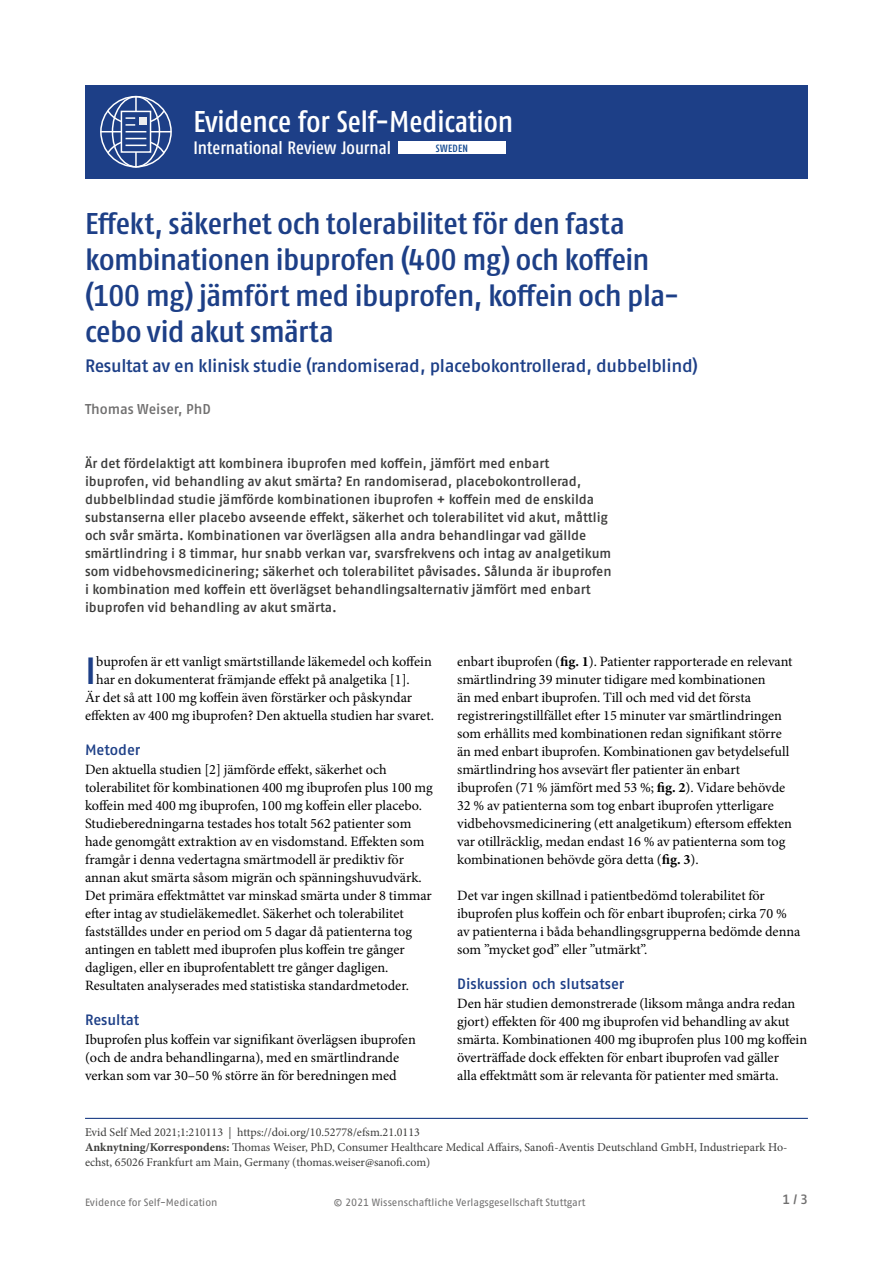
<style>
.page{position:relative;width:893px;height:1263px;background:#fff}
.page>*{position:absolute;margin:0;border:0;box-sizing:border-box;transform-origin:0 0}
.t1{font:500 37.8px "Fago Pro";color:#1d3f87}
.t2{font:500 condensed 30px/36px "Fago Pro";letter-spacing:-.015em;color:#1d3f87;scale:1.1 1}
.t3{font:500 condensed 30px "Fago Pro";color:#fff}
.t4{font:500 18px "Fago Pro";letter-spacing:-.02em;color:#1d3f87}
.t5{font:500 condensed 18px "Fago Pro";color:#fff}
.t6{font:500 15px "Fago Pro";color:#1d3f87}
.t7{font:14.25px/18px "Minion Pro";color:#000}
.t8{font:500 14.25px "Fago Pro";color:#706f6f}
.t9{font:500 13.5px/18px "Fago Pro";letter-spacing:-.005em;color:#3c3c3b}
.t10{font:500 13.5px "Fago Pro";color:#706f6f}
.t11{font:12px/15px "Minion Pro";color:#3c3c3b}
.t12{font:10.5px "Fago Pro";letter-spacing:-.005em;color:#706f6f}
.t13{font:500 condensed 10.5px "Fago Pro";letter-spacing:.025em;color:#0e468f}
.s1{font-weight:700}
</style>
<div class="page">
<hr style="left:85px;top:1118px;width:723px;height:1px;background:#1d3f87">
<div style="left:85px;top:85px;width:723px;height:94px;background:#1d3f87"></div>
<div style="left:100px;top:96px;width:72px;height:72px;border:2px solid #fff;border-radius:50%"></div>
<div style="left:112px;top:96px;width:48px;height:72px;border:2px solid #fff;border-radius:50%"></div>
<hr style="left:100px;top:131px;width:71px;height:1px;background:#fff">
<hr style="left:135px;top:96px;width:2px;height:72px;background:#fff">
<svg style="left:121px;top:132px;width:30px;height:6px"></svg>
<svg style="left:106px;top:138px;width:60px;height:17px"></svg>
<svg style="left:106px;top:109px;width:60px;height:23px"></svg>
<div style="left:398px;top:141px;width:107px;height:13px;background:#fff"></div>
<h2 class="t3" style="left:193px;top:103px;width:321px">Evidence for Self-Medication</h2>
<p class="t5" style="left:193px;top:137px;width:199px">International Review Journal</p>
<p class="t13" style="left:436px;top:142px;width:34px">SWEDEN</p>
<h2 class="t2" style="left:85px;top:206px;width:542px">Effekt, säkerhet och tolerabilitet för den fasta kombinationen ibuprofen (400 mg) och koffein (100 mg) jämfört med ibuprofen, koffein och pla&shy;cebo vid akut smärta</h2>
<p class="t4" style="left:85px;top:354px;width:614px">Resultat av en klinisk studie (randomiserad, placebokontrollerad, dubbelblind)</p>
<p class="t8" style="left:85px;top:400px;width:128px">Thomas Weiser, PhD</p>
<p class="t9" style="left:85px;top:454px;width:528px">Är det fördelaktigt att kombinera ibuprofen med koffein, jämfört med enbart ibuprofen, vid behandling av akut smärta? En randomiserad, placebokontrollerad, dubbelblindad studie jämförde kombinationen ibuprofen + koffein med de enskilda substanserna eller placebo avseende effekt, säkerhet och tolerabilitet vid akut, måttlig och svår smärta. Kombinationen var överlägsen alla andra behandlingar vad gällde smärtlindring i 8 timmar, hur snabb verkan var, svarsfrekvens och intag av analgetikum som vidbehovsmedicinering; säkerhet och tolerabilitet påvisades. Sålunda är ibuprofen i kombination med koffein ett överlägset behandlingsalternativ jämfört med enbart ibuprofen vid behandling av akut smärta.</p>
<h1 class="t1" style="left:85px;top:648px;width:13px">I</h1>
<p class="t7" style="left:96px;top:653px;width:337px">buprofen är ett vanligt smärtstillande läkemedel och koffein</p>
<p class="t7" style="left:96px;top:671px;width:315px">har en dokumenterat främjande effekt på analgetika [1].</p>
<p class="t7" style="left:85px;top:689px;width:329px">Är det så att 100 mg koffein även förstärker och påskyndar</p>
<p class="t7" style="left:85px;top:707px;width:350px">effekten av 400 mg ibuprofen? Den aktuella studien har svaret.</p>
<p class="t6" style="left:85px;top:741px;width:57px">Metoder</p>
<p class="t7" style="left:85px;top:761px;width:349px">Den aktuella studien [2] jämförde effekt, säkerhet och tolerabilitet för kombinationen 400 mg ibuprofen plus 100 mg koffein med 400 mg ibuprofen, 100 mg koffein eller placebo.<br>Studieberedningarna testades hos totalt 562 patienter som hade genomgått extraktion av en visdomstand. Effekten som framgår i denna vedertagna smärtmodell är prediktiv för annan akut smärta såsom migrän och spänningshuvudvärk.<br>Det primära effektmåttet var minskad smärta under 8 timmar efter intag av studieläkemedlet. Säkerhet och tolerabilitet fastställdes under en period om 5 dagar då patienterna tog antingen en tablett med ibuprofen plus koffein tre gånger dagligen, eller en ibuprofentablett tre gånger dagligen.<br>Resultaten analyserades med statistiska standardmetoder.</p>
<p class="t6" style="left:85px;top:1011px;width:56px">Resultat</p>
<p class="t7" style="left:85px;top:1031px;width:332px">Ibuprofen plus koffein var signifikant överlägsen ibuprofen (och de andra behandlingarna), med en smärtlindrande verkan som var 30–50 % större än för beredningen med</p>
<p class="t7" style="left:457px;top:653px;width:337px">enbart ibuprofen (<span class="s1">fig. 1</span>). Patienter rapporterade en relevant smärtlindring 39 minuter tidigare med kombinationen<br>än med enbart ibuprofen. Till och med vid det första registreringstillfället efter 15 minuter var smärtlindringen som erhållits med kombinationen redan signifikant större än med enbart ibuprofen. Kombinationen gav betydelsefull smärtlindring hos avsevärt fler patienter än enbart ibuprofen (71 % jämfört med 53 %; <span class="s1">fig. 2</span>). Vidare behövde 32 % av patienterna som tog enbart ibuprofen ytterligare vidbehovsmedicinering (ett analgetikum) eftersom effekten var otillräcklig, medan endast 16 % av patienterna som tog kombinationen behövde göra detta (<span class="s1">fig. 3</span>).</p>
<p class="t7" style="left:457px;top:886px;width:345px">Det var ingen skillnad i patientbedömd tolerabilitet för ibuprofen plus koffein och för enbart ibuprofen; cirka 70 % av patienterna i båda behandlingsgrupperna bedömde denna som ”mycket god” eller ”utmärkt”.</p>
<p class="t6" style="left:457px;top:975px;width:169px">Diskussion och slutsatser</p>
<p class="t7" style="left:457px;top:995px;width:352px">Den här studien demonstrerade (liksom många andra redan gjort) effekten för 400 mg ibuprofen vid behandling av akut smärta. Kombinationen 400 mg ibuprofen plus 100 mg koffein överträffade dock effekten för enbart ibuprofen vad gäller<br>alla effektmått som är relevanta för patienter med smärta.</p>
<p class="t11" style="left:85px;top:1125px;width:704px">Evid Self Med 2021;1:210113 | https://doi.org/10.52778/efsm.21.0113<br><span class="s1">Anknytning/Korrespondens:</span> Thomas Weiser, PhD, Consumer Healthcare Medical Affairs, Sanofi-Aventis Deutschland GmbH, Industriepark Ho&shy;echst, 65026 Frankfurt am Main, Germany (thomas.weiser@sanofi.com)</p>
<p class="t12" style="left:85px;top:1196px;width:134px">Evidence for Self-Medication</p>
<p class="t12" style="left:334px;top:1196px;width:253px">© 2021 Wissenschaftliche Verlagsgesellschaft Stuttgart</p>
<p class="t10" style="left:782px;top:1191px;width:27px">1 / 3</p>
</div>
